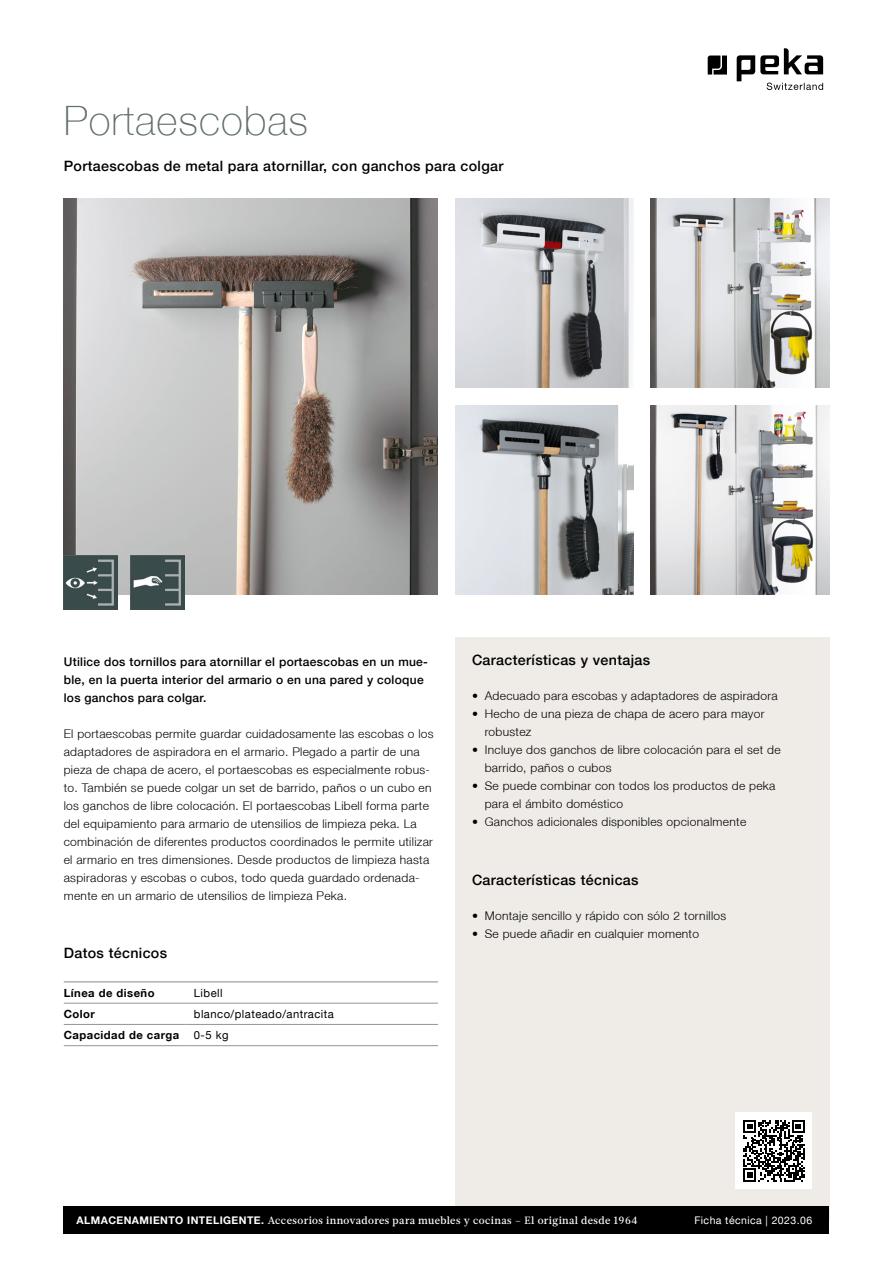
<style>
.page{position:relative;width:893px;height:1263px;background:#fff}
.page>*{position:absolute;margin:0;border:0;box-sizing:border-box;transform-origin:0 0}
.t1{font:100 40.5px "Helvetica Neue LT";letter-spacing:.025em;color:#616e6e}
.t2{font:500 14.25px "Helvetica Neue LT";letter-spacing:.025em;color:#000}
.t3{font:300 12px/18px "Helvetica Neue LT";letter-spacing:.025em;color:#000}
.t4{font:500 12px/18px "Helvetica Neue LT";letter-spacing:.025em;color:#000}
.t5{font:11.25px "Helvetica Neue LT";letter-spacing:.04em;color:#000}
.t6{font:700 11.25px "Helvetica Neue LT";letter-spacing:.04em;color:#000}
.t7{font:500 10.5px "Glosa Text";letter-spacing:.04em;color:#fff}
.t8{font:10.5px "Helvetica Neue LT";letter-spacing:.04em;color:#fff}
.s1{font-family:"Helvetica Neue LT";font-weight:700}
</style>
<div class="page">
<div style="left:455px;top:638px;width:374px;height:582px;background:#efece7"></div>
<div style="left:64px;top:1206px;width:765px;height:28px;background:#000"></div>
<svg style="left:708px;top:56px;width:19px;height:19px"></svg>
<svg style="left:737px;top:48px;width:86px;height:42px"></svg>
<hr style="left:64px;top:1003px;width:121px;height:1px;background:#959490">
<hr style="left:185px;top:1003px;width:253px;height:1px;background:#959490">
<hr style="left:64px;top:1024px;width:121px;height:1px;background:#959490">
<hr style="left:185px;top:1024px;width:253px;height:1px;background:#959490">
<hr style="left:64px;top:1045px;width:121px;height:1px;background:#959490">
<hr style="left:185px;top:1045px;width:253px;height:1px;background:#959490">
<hr style="left:64px;top:981px;width:121px;height:1px;background:#959490">
<hr style="left:185px;top:981px;width:253px;height:1px;background:#959490">
<div style="left:736px;top:1112px;width:76px;height:77px;background:#fff"></div>
<svg style="left:743px;top:1120px;width:62px;height:61px"></svg>
<img style="left:64px;top:198px;width:374px;height:396px">
<img style="left:455px;top:198px;width:179px;height:189px">
<img style="left:651px;top:198px;width:178px;height:189px">
<img style="left:455px;top:405px;width:179px;height:189px">
<img style="left:651px;top:405px;width:178px;height:189px">
<img style="left:64px;top:556px;width:54px;height:54px">
<img style="left:131px;top:556px;width:54px;height:54px">
<h1 class="t1" style="left:64px;top:97px;width:246px">Portaescobas</h1>
<p class="t2" style="left:64px;top:158px;width:441px">Portaescobas de metal para atornillar, con ganchos para colgar</p>
<p class="t4" style="left:64px;top:652px;width:366px">Utilice dos tornillos para atornillar el portaescobas en un mue&shy;ble, en la puerta interior del armario o en una pared y coloque los ganchos para colgar.</p>
<p class="t3" style="left:64px;top:724px;width:371px">El portaescobas permite guardar cuidadosamente las escobas o los adaptadores de aspiradora en el armario. Plegado a partir de una pieza de chapa de acero, el portaescobas es especialmente robus&shy;to. También se puede colgar un set de barrido, paños o un cubo en los ganchos de libre colocación. El portaescobas Libell forma parte del equipamiento para armario de utensilios de limpieza peka. La combinación de diferentes productos coordinados le permite utilizar el armario en tres dimensiones. Desde productos de limpieza hasta aspiradoras y escobas o cubos, todo queda guardado ordenada&shy;mente en un armario de utensilios de limpieza Peka.</p>
<p class="t2" style="left:64px;top:945px;width:105px">Datos técnicos</p>
<p class="t6" style="left:64px;top:985px;width:92px">Línea de diseño</p>
<p class="t5" style="left:194px;top:986px;width:30px">Libell</p>
<p class="t6" style="left:64px;top:1007px;width:33px">Color</p>
<p class="t5" style="left:194px;top:1007px;width:141px">blanco/plateado/antracita</p>
<p class="t6" style="left:64px;top:1028px;width:117px">Capacidad de carga</p>
<p class="t5" style="left:194px;top:1028px;width:36px">0-5 kg</p>
<p class="t2" style="left:472px;top:651px;width:180px">Características y ventajas</p>
<p class="t3" style="left:472px;top:686px;width:307px">• Adecuado para escobas y adaptadores de aspiradora</p>
<p class="t3" style="left:485px;top:704px;width:281px;text-indent:-13px">• Hecho de una pieza de chapa de acero para mayor robustez</p>
<p class="t3" style="left:485px;top:740px;width:297px;text-indent:-13px">• Incluye dos ganchos de libre colocación para el set de barrido, paños o cubos</p>
<p class="t3" style="left:485px;top:776px;width:292px;text-indent:-13px">• Se puede combinar con todos los productos de peka para el ámbito doméstico</p>
<p class="t3" style="left:472px;top:812px;width:276px">• Ganchos adicionales disponibles opcionalmente</p>
<p class="t2" style="left:472px;top:871px;width:168px">Características técnicas</p>
<p class="t3" style="left:472px;top:906px;width:256px">• Montaje sencillo y rápido con sólo 2 tornillos</p>
<p class="t3" style="left:472px;top:924px;width:229px">• Se puede añadir en cualquier momento</p>
<p class="t7" style="left:77px;top:1213px;width:562px"><span class="s1">ALMACENAMIENTO INTELIGENTE.</span> Accesorios innovadores para muebles y cocinas – El original desde 1964</p>
<p class="t8" style="left:694px;top:1214px;width:119px">Ficha técnica | 2023.06</p>
</div>
